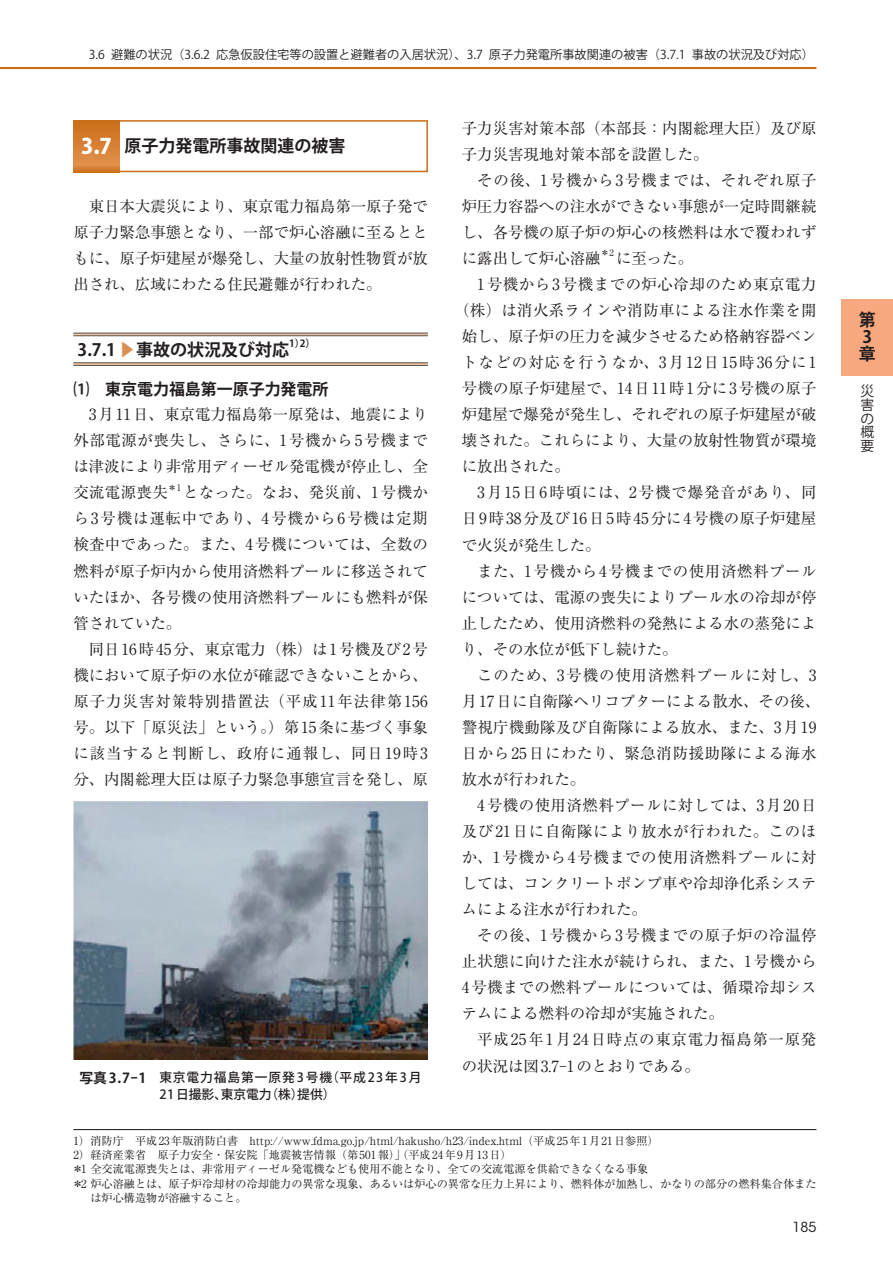
<style>
.page{position:relative;width:893px;height:1263px;background:#fff}
.page>*{position:absolute;margin:0;border:0;box-sizing:border-box;transform-origin:0 0}
.t1{font:700 16.95px/17px "Koz Go Pro";color:#231f20}
.t2{font:700 15.9px "Koz Go Pro";color:#231f20}
.t3{font:15.45px/26.1px "Ryumin Pro";color:#231f20;text-align:justify}
.t4{font:15.45px "Ryumin Pro";letter-spacing:.04em;color:#231f20}
.t5{font:15.45px "Ryumin Pro";letter-spacing:.02em;color:#231f20}
.t6{font:15.45px "Ryumin Pro";letter-spacing:.035em;color:#231f20}
.t7{font:15.45px "Ryumin Pro";letter-spacing:.08em;color:#231f20}
.t8{font:15.45px "Ryumin Pro";letter-spacing:.025em;color:#231f20}
.t9{font:15.45px "Ryumin Pro";letter-spacing:.06em;color:#231f20}
.t10{font:15.45px "Ryumin Pro";letter-spacing:.03em;color:#231f20}
.t11{font:15.45px "Ryumin Pro";letter-spacing:.05em;color:#231f20}
.t12{font:15.45px "Ryumin Pro";letter-spacing:.055em;color:#231f20}
.t13{font:13.8px/13.8px "Koz Go Pro";color:#231f20;text-align:justify}
.t14{font:13.8px "ITC Avant Garde Std";color:#231f20}
.t15{font:500 12.75px/16.5px "Koz Go Pro";letter-spacing:.07em;color:#231f20;text-align:center}
.t16{font:12.15px "Koz Go Pro";color:#231f20}
.t17{font:11.1px "Ryumin Pro";color:#231f20}
.t18{font:700 9.9px "Koz Go Pro";color:#231f20}
.t19{font:9px "Ryumin Pro";color:#231f20}
.s1{font-weight:800;font-size:21.3px;color:#fff}
.s2{color:#d99152}
.s3{font-weight:700;font-size:13.8px}
</style>
<div class="page">
<svg style="left:73px;top:363px;width:355px;height:2px"></svg>
<hr style="left:73px;top:362px;width:355px;height:1px;background:#57585a">
<hr style="left:73px;top:365px;width:355px;height:1px;background:#57585a">
<hr style="left:73px;top:333px;width:355px;height:3px;background:#f0c39a">
<hr style="left:73px;top:333px;width:355px;height:1px;background:#57585a">
<hr style="left:73px;top:335px;width:355px;height:1px;background:#57585a">
<div style="left:73px;top:120px;width:355px;height:52px;border:2px solid #ca6d17"></div>
<svg style="left:73px;top:120px;width:47px;height:52px;background:#d57e30"></svg>
<hr style="left:73px;top:1129px;width:743px;height:1px;background:#231f20">
<img style="left:73px;top:801px;width:355px;height:259px">
<hr style="left:0;top:67px;width:816px;height:2px;background:#ca6d17">
<div style="left:842px;top:299px;width:51px;height:76px;background:#f8a87e"></div>
<p class="t16" style="left:89px;top:47px;width:727px">3.6 避難の状況（3.6.2 応急仮設住宅等の設置と避難者の入居状況）、3.7 原子力発電所事故関連の被害（3.7.1 事故の状況及び対応）</p>
<p class="t1" style="left:81px;top:139px;width:266px"><span class="s1">3.7</span> 原子力発電所事故関連の被害</p>
<p class="t3" style="left:73px;top:192px;width:356px;text-indent:15px">東日本大震災により、東京電力福島第一原子発で原子力緊急事態となり、一部で炉心溶融に至るとともに、原子炉建屋が爆発し、大量の放射性物質が放出され、広域にわたる住民避難が行われた。</p>
<p class="t1" style="left:78px;top:342px;width:213px">3.7.1 <span class="s2">▶</span> 事故の状況及び対応</p>
<p class="t18" style="left:289px;top:337px;width:28px">1）2）</p>
<p class="t2" style="left:73px;top:379px;width:257px">⑴　東京電力福島第一原子力発電所</p>
<p class="t3" style="left:73px;top:400px;width:356px;text-indent:15px">3月11日、東京電力福島第一原発は、地震により外部電源が喪失し、さらに、1号機から5号機までは津波により非常用ディーゼル発電機が停止し、全交流電源喪失</p>
<p class="t19" style="left:168px;top:480px;width:15px">＊1</p>
<p class="t3" style="left:73px;top:478px;width:356px;text-indent:110px">となった。なお、発災前、1号機から3号機は運転中であり、4号機から6号機は定期検査中であった。また、4号機については、全数の燃料が原子炉内から使用済燃料プールに移送されていたほか、各号機の使用済燃料プールにも燃料が保管されていた。</p>
<p class="t3" style="left:73px;top:635px;width:356px;text-indent:15px">同日16時45分、東京電力（株）は1号機及び2号機において原子炉の水位が確認できないことから、原子力災害対策特別措置法（平成11年法律第156号。以下「原災法」という。）第15条に基づく事象に該当すると判断し、政府に通報し、同日19時3分、内閣総理大臣は原子力緊急事態宣言を発し、原</p>
<p class="t15" style="left:79px;top:1070px;width:344px"><span class="s3">写真3.7-1</span> 東京電力福島第一原発3号機（平成23年3月<br>21 日撮影、東京電力（株）提供）</p>
<p class="t3" style="left:462px;top:114px;width:356px">子力災害対策本部（本部長：内閣総理大臣）及び原子力災害現地対策本部を設置した。</p>
<p class="t3" style="left:462px;top:166px;width:356px;text-indent:15px">その後、1号機から3号機までは、それぞれ原子炉圧力容器への注水ができない事態が一定時間継続し、各号機の原子炉の炉心の核燃料は水で覆われずに露出して炉心溶融</p>
<p class="t19" style="left:601px;top:246px;width:15px">＊2</p>
<p class="t3" style="left:616px;top:244px;width:79px">に至った。</p>
<p class="t6" style="left:477px;top:272px;width:341px">1号機から3号機までの炉心冷却のため東京電力</p>
<p class="t8" style="left:454px;top:298px;width:364px">（株）は消火系ラインや消防車による注水作業を開</p>
<p class="t3" style="left:462px;top:322px;width:356px">始し、原子炉の圧力を減少させるため格納容器ベン</p>
<p class="t7" style="left:462px;top:350px;width:356px">トなどの対応を行うなか、3月12日15時36分に1</p>
<p class="t3" style="left:462px;top:374px;width:356px">号機の原子炉建屋で、14日11時1分に3号機の原子</p>
<p class="t3" style="left:462px;top:400px;width:356px">炉建屋で爆発が発生し、それぞれの原子炉建屋が破</p>
<p class="t3" style="left:462px;top:426px;width:356px">壊された。これらにより、大量の放射性物質が環境</p>
<p class="t3" style="left:462px;top:452px;width:109px">に放出された。</p>
<p class="t9" style="left:477px;top:480px;width:341px">3月15日6時頃には、2号機で爆発音があり、同</p>
<p class="t3" style="left:462px;top:505px;width:356px">日9時38分及び16日5時45分に4号機の原子炉建屋</p>
<p class="t3" style="left:462px;top:531px;width:140px">で火災が発生した。</p>
<p class="t4" style="left:477px;top:559px;width:341px">また、1号機から4号機までの使用済燃料プール</p>
<p class="t3" style="left:462px;top:583px;width:356px">については、電源の喪失によりプール水の冷却が停</p>
<p class="t3" style="left:462px;top:609px;width:356px">止したため、使用済燃料の発熱による水の蒸発によ</p>
<p class="t3" style="left:462px;top:635px;width:217px">り、その水位が低下し続けた。</p>
<p class="t12" style="left:477px;top:663px;width:341px">このため、3号機の使用済燃料プールに対し、3</p>
<p class="t3" style="left:462px;top:687px;width:360px">月17日に自衛隊ヘリコプターによる散水、その後、</p>
<p class="t3" style="left:462px;top:713px;width:356px">警視庁機動隊及び自衛隊による放水、また、3月19</p>
<p class="t4" style="left:462px;top:741px;width:356px">日から25日にわたり、緊急消防援助隊による海水</p>
<p class="t3" style="left:462px;top:765px;width:125px">放水が行われた。</p>
<p class="t10" style="left:477px;top:793px;width:341px">4号機の使用済燃料プールに対しては、3月20日</p>
<p class="t4" style="left:462px;top:819px;width:356px">及び21日に自衛隊により放水が行われた。このほ</p>
<p class="t6" style="left:462px;top:845px;width:356px">か、1号機から4号機までの使用済燃料プールに対</p>
<p class="t3" style="left:462px;top:869px;width:356px">しては、コンクリートポンプ車や冷却浄化系システ</p>
<p class="t3" style="left:462px;top:895px;width:186px">ムによる注水が行われた。</p>
<p class="t4" style="left:477px;top:923px;width:341px">その後、1号機から3号機までの原子炉の冷温停</p>
<p class="t5" style="left:462px;top:949px;width:356px">止状態に向けた注水が続けられ、また、1号機から</p>
<p class="t5" style="left:462px;top:975px;width:356px">4号機までの燃料プールについては、循環冷却シス</p>
<p class="t3" style="left:462px;top:999px;width:264px">テムによる燃料の冷却が実施された。</p>
<p class="t11" style="left:477px;top:1027px;width:341px">平成25年1月24日時点の東京電力福島第一原発</p>
<p class="t3" style="left:462px;top:1052px;width:239px">の状況は図3.7-1のとおりである。</p>
<p class="t17" style="left:73px;top:1132px;width:587px">1）消防庁　平成23年版消防白書　http://www.fdma.go.jp/html/hakusho/h23/index.html（平成25年1月21日参照）</p>
<p class="t17" style="left:73px;top:1146px;width:440px">2）経済産業省　原子力安全・保安院「地震被害情報（第501報）」（平成24年9月13日）</p>
<p class="t17" style="left:72px;top:1160px;width:578px">＊1 全交流電源喪失とは、非常用ディーゼル発電機なども使用不能となり、全ての交流電源を供給できなくなる事象</p>
<p class="t17" style="left:72px;top:1175px;width:746px">＊2 炉心溶融とは、原子炉冷却材の冷却能力の異常な現象、あるいは炉心の異常な圧力上昇により、燃料体が加熱し、かなりの部分の燃料集合体また</p>
<p class="t17" style="left:90px;top:1189px;width:158px">は炉心構造物が溶融すること。</p>
<p class="t14" style="left:792px;top:1218px;width:25px">185</p>
<p class="t1" style="left:859px;top:313px;width:18px">第<br>3章</p>
<p class="t13" style="left:860px;top:384px;width:15px">災害の概要</p>
</div>
